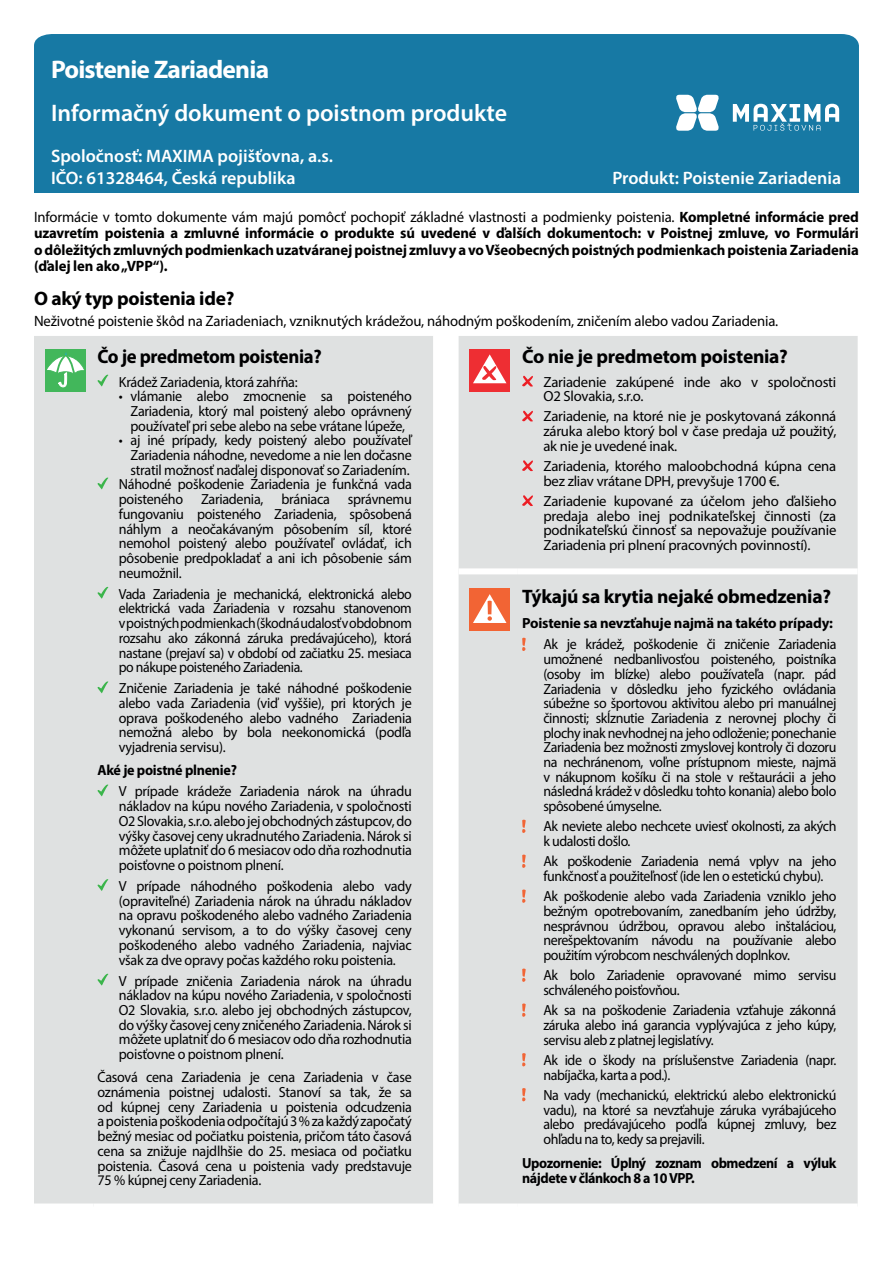
<style>
.page{position:relative;width:893px;height:1263px;background:#fff}
.page>*{position:absolute;margin:0;border:0;box-sizing:border-box;transform-origin:0 0}
.t1{font:700 25.5px "Myriad Pro";letter-spacing:-.03em;color:#fff}
.t2{font:600 24px "Myriad Pro";color:#fff}
.t3{font:700 19.5px "Myriad Pro";letter-spacing:-.015em;color:#000001}
.t4{font:700 19.5px "Myriad Pro";letter-spacing:-.015em;color:#000001;scale:.96 1}
.t5{font:600 18px/22.2px "Myriad Pro";color:#fff}
.t6{font:700 15px/16.5px "Myriad Pro";letter-spacing:-.01em;color:#000001;text-align:justify}
.t7{font:15px "Myriad Pro";letter-spacing:-.01em;color:#000001}
.t8{font:14.7px/14.7px "Myriad Pro";letter-spacing:-.02em;color:#000001;text-align:justify;scale:.96 1}
.t9{font:14.7px/14.7px "Myriad Pro";letter-spacing:-.02em;color:#000001;text-align:justify;scale:.95 1}
.t10{font:14.7px/14.7px "Myriad Pro";letter-spacing:-.02em;color:#000001}
.t11{font:14.7px/14.7px "Myriad Pro";letter-spacing:-.02em;color:#000001;text-align:justify;scale:.94 1}
.t12{font:700 14.7px/14.7px "Myriad Pro";letter-spacing:-.03em;color:#000001;scale:.95 1}
.t13{font:700 14.7px "Myriad Pro";letter-spacing:-.03em;color:#000001}
.t14{font:700 14.7px "Myriad Pro";letter-spacing:-.03em;color:#000001;scale:.96 1}
.s1{font-weight:400}
</style>
<div class="page">
<div style="left:34px;top:122px;width:825px;height:71px;background:#1779a4"></div>
<div style="left:34px;top:34px;width:825px;height:88px;background:#1779a4"></div>
<svg style="left:733px;top:104px;width:106px;height:27px"></svg>
<svg style="left:675px;top:95px;width:45px;height:36px"></svg>
<div style="left:34px;top:336px;width:824px;height:867px;background:#dfe1e1"></div>
<div style="left:459px;top:568px;width:59px;height:6px;background:#fff"></div>
<div style="left:518px;top:568px;width:340px;height:6px;background:#fff"></div>
<div style="left:45px;top:349px;width:41px;height:42px;background:#42b75b"></div>
<svg style="left:47px;top:352px;width:37px;height:35px"></svg>
<svg style="left:98px;top:374px;width:10px;height:12px"></svg>
<svg style="left:98px;top:477px;width:10px;height:12px"></svg>
<svg style="left:98px;top:587px;width:10px;height:12px"></svg>
<svg style="left:98px;top:681px;width:10px;height:12px"></svg>
<svg style="left:98px;top:784px;width:10px;height:12px"></svg>
<svg style="left:98px;top:879px;width:10px;height:12px"></svg>
<svg style="left:98px;top:973px;width:10px;height:12px"></svg>
<div style="left:469px;top:349px;width:41px;height:42px;background:#ee2e33"></div>
<svg style="left:473px;top:354px;width:33px;height:29px"></svg>
<svg style="left:521px;top:375px;width:13px;height:12px"></svg>
<svg style="left:521px;top:410px;width:13px;height:12px"></svg>
<svg style="left:521px;top:459px;width:13px;height:12px"></svg>
<svg style="left:521px;top:494px;width:13px;height:12px"></svg>
<div style="left:469px;top:588px;width:41px;height:43px;background:#f26434"></div>
<svg style="left:473px;top:594px;width:33px;height:29px"></svg>
<svg style="left:522px;top:637px;width:4px;height:14px"></svg>
<svg style="left:522px;top:819px;width:4px;height:14px"></svg>
<svg style="left:522px;top:854px;width:4px;height:14px"></svg>
<svg style="left:522px;top:889px;width:4px;height:14px"></svg>
<svg style="left:522px;top:968px;width:4px;height:14px"></svg>
<svg style="left:522px;top:1003px;width:4px;height:14px"></svg>
<svg style="left:522px;top:1053px;width:4px;height:13px"></svg>
<svg style="left:522px;top:1088px;width:4px;height:13px"></svg>
<h1 class="t1" style="left:51px;top:54px;width:220px">Poistenie Zariadenia</h1>
<h2 class="t2" style="left:51px;top:99px;width:458px">Informačný dokument o poistnom produkte</h2>
<p class="t5" style="left:51px;top:145px;width:283px">Spoločnosť: MAXIMA pojišťovna, a.s.<br>IČO: 61328464, Česká republika</p>
<p class="t5" style="left:612px;top:167px;width:230px">Produkt: Poistenie Zariadenia</p>
<p class="t6" style="left:34px;top:208px;width:826px"><span class="s1">Informácie v tomto dokumente vám majú pomôcť pochopiť základné vlastnosti a podmienky poistenia.</span> Kompletné informácie pred uzavretím poistenia a zmluvné informácie o produkte sú uvedené v ďalších dokumentoch: v Poistnej zmluve, vo Formulári o dôležitých zmluvných podmienkach uzatváranej poistnej zmluvy a vo Všeobecných poistných podmienkach poistenia Zariadenia (ďalej len ako „VPP“).</p>
<h3 class="t3" style="left:34px;top:287px;width:202px">O aký typ poistenia ide?</h3>
<p class="t7" style="left:34px;top:315px;width:746px">Neživotné poistenie škôd na Zariadeniach, vzniknutých krádežou, náhodným poškodením, zničením alebo vadou Zariadenia.</p>
<h3 class="t4" style="left:98px;top:345px;width:235px">Čo je predmetom poistenia?</h3>
<p class="t8" style="left:119px;top:375px;width:188px">Krádež Zariadenia, ktorá zahŕňa:</p>
<p class="t8" style="left:131px;top:390px;width:294px;text-indent:-12px">• vlámanie alebo zmocnenie sa poisteného Zariadenia, ktorý mal poistený alebo oprávnený používateľ pri sebe alebo na sebe vrátane lúpeže,</p>
<p class="t8" style="left:119px;top:434px;width:307px">• aj iné prípady, kedy poistený alebo používateľ</p>
<p class="t8" style="left:131px;top:449px;width:294px">Zariadenia náhodne, nevedome a nie len dočasne</p>
<p class="t8" style="left:131px;top:464px;width:292px">stratil možnosť naďalej disponovať so Zariadením.</p>
<p class="t8" style="left:119px;top:478px;width:307px">Náhodné poškodenie Zariadenia je funkčná vada</p>
<p class="t8" style="left:119px;top:493px;width:307px">poisteného Zariadenia, brániaca správnemu</p>
<p class="t8" style="left:119px;top:508px;width:307px">fungovaniu poisteného Zariadenia, spôsobená</p>
<p class="t8" style="left:119px;top:522px;width:307px">náhlym a neočakávaným pôsobením síl, ktoré</p>
<p class="t8" style="left:119px;top:537px;width:307px">nemohol poistený alebo používateľ ovládať, ich</p>
<p class="t8" style="left:119px;top:552px;width:307px">pôsobenie predpokladať a ani ich pôsobenie sám</p>
<p class="t8" style="left:119px;top:566px;width:67px">neumožnil.</p>
<p class="t11" style="left:119px;top:588px;width:313px">Vada Zariadenia je mechanická, elektronická alebo elektrická vada Zariadenia v rozsahu stanovenom v poistných podmienkach (škodná udalosť v obdobnom rozsahu ako zákonná záruka predávajúceho), ktorá nastane (prejaví sa) v období od začiatku 25. mesiaca po nákupe poisteného Zariadenia.</p>
<p class="t8" style="left:119px;top:682px;width:307px">Zničenie Zariadenia je také náhodné poškodenie alebo vada Zariadenia (viď vyššie), pri ktorých je oprava poškodeného alebo vadného Zariadenia nemožná alebo by bola neekonomická (podľa vyjadrenia servisu).</p>
<p class="t14" style="left:98px;top:762px;width:147px">Aké je poistné plnenie?</p>
<p class="t8" style="left:119px;top:785px;width:307px">V prípade krádeže Zariadenia nárok na úhradu nákladov na kúpu nového Zariadenia, v spoločnosti O2 Slovakia, s.r.o. alebo jej obchodných zástupcov, do výšky časovej ceny ukradnutého Zariadenia. Nárok si môžete uplatniť do 6 mesiacov odo dňa rozhodnutia poisťovne o poistnom plnení.</p>
<p class="t8" style="left:119px;top:880px;width:307px">V prípade náhodného poškodenia alebo vady (opraviteľné) Zariadenia nárok na úhradu nákladov na opravu poškodeného alebo vadného Zariadenia vykonanú servisom, a to do výšky časovej ceny poškodeného alebo vadného Zariadenia, najviac však za dve opravy počas každého roku poistenia.</p>
<p class="t8" style="left:119px;top:974px;width:307px">V prípade zničenia Zariadenia nárok na úhradu nákladov na kúpu nového Zariadenia, v spoločnosti O2 Slovakia, s.r.o. alebo jej obchodných zástupcov, do výšky časovej ceny zničeného Zariadenia. Nárok si môžete uplatniť do 6 mesiacov odo dňa rozhodnutia poisťovne o poistnom plnení.</p>
<p class="t8" style="left:98px;top:1071px;width:329px">Časová cena Zariadenia je cena Zariadenia v čase oznámenia poistnej udalosti. Stanoví sa tak, že sa od kúpnej ceny Zariadenia u poistenia odcudzenia a poistenia poškodenia odpočítajú 3 % za každý započatý bežný mesiac od počiatku poistenia, pričom táto časová cena sa znižuje najdlhšie do 25. mesiaca od počiatku poistenia. Časová cena u poistenia vady predstavuje 75 % kúpnej ceny Zariadenia.</p>
<h3 class="t3" style="left:522px;top:345px;width:267px">Čo nie je predmetom poistenia?</h3>
<p class="t10" style="left:543px;top:375px;width:294px">Zariadenie zakúpené inde ako v spoločnosti<br>O2 Slovakia, s.r.o.</p>
<p class="t10" style="left:543px;top:410px;width:295px;text-align:justify">Zariadenie, na ktoré nie je poskytovaná zákonná záruka alebo ktorý bol v čase predaja už použitý, ak nie je uvedené inak.</p>
<p class="t10" style="left:543px;top:460px;width:294px">Zariadenia, ktorého maloobchodná kúpna cena bez zliav vrátane DPH, prevyšuje 1700 €.</p>
<p class="t10" style="left:543px;top:495px;width:294px;text-align:justify">Zariadenie kupované za účelom jeho ďalšieho predaja alebo inej podnikateľskej činnosti (za podnikateľskú činnosť sa nepovažuje používanie Zariadenia pri plnení pracovných povinností).</p>
<h3 class="t3" style="left:522px;top:585px;width:310px">Týkajú sa krytia nejaké obmedzenia?</h3>
<p class="t13" style="left:522px;top:614px;width:312px">Poistenie sa nevzťahuje najmä na takéto prípady:</p>
<p class="t9" style="left:543px;top:638px;width:310px">Ak je krádež, poškodenie či zničenie Zariadenia umožnené nedbanlivosťou poisteného, poistníka (osoby im blízke) alebo používateľa (napr. pád Zariadenia v dôsledku jeho fyzického ovládania súbežne so športovou aktivitou alebo pri manuálnej činnosti; skĺznutie Zariadenia z nerovnej plochy či plochy inak nevhodnej na jeho odloženie; ponechanie Zariadenia bez možnosti zmyslovej kontroly či dozoru na nechránenom, voľne prístupnom mieste, najmä v nákupnom košíku či na stole v reštaurácii a jeho následná krádež v dôsledku tohto konania) alebo bolo spôsobené úmyselne.</p>
<p class="t9" style="left:543px;top:820px;width:310px">Ak neviete alebo nechcete uviesť okolnosti, za akých k udalosti došlo.</p>
<p class="t9" style="left:543px;top:855px;width:310px">Ak poškodenie Zariadenia nemá vplyv na jeho funkčnosť a použiteľnosť (ide len o estetickú chybu).</p>
<p class="t9" style="left:543px;top:890px;width:310px">Ak poškodenie alebo vada Zariadenia vzniklo jeho bežným opotrebovaním, zanedbaním jeho údržby, nesprávnou údržbou, opravou alebo inštaláciou, nerešpektovaním návodu na používanie alebo použitím výrobcom neschválených doplnkov.</p>
<p class="t9" style="left:543px;top:969px;width:310px">Ak bolo Zariadenie opravované mimo servisu schváleného poisťovňou.</p>
<p class="t9" style="left:543px;top:1004px;width:310px">Ak sa na poškodenie Zariadenia vzťahuje zákonná záruka alebo iná garancia vyplývajúca z jeho kúpy, servisu aleb z platnej legislatívy.</p>
<p class="t9" style="left:543px;top:1054px;width:310px">Ak ide o škody na príslušenstve Zariadenia (napr. nabíjačka, karta a pod.).</p>
<p class="t9" style="left:543px;top:1089px;width:310px">Na vady (mechanickú, elektrickú alebo elektronickú vadu), na ktoré sa nevzťahuje záruka vyrábajúceho alebo predávajúceho podľa kúpnej zmluvy, bez ohľadu na to, kedy sa prejavili.</p>
<p class="t12" style="left:522px;top:1156px;width:332px">Upozornenie: Úplný zoznam obmedzení a výluk nájdete v článkoch 8 a 10 VPP.</p>
</div>
